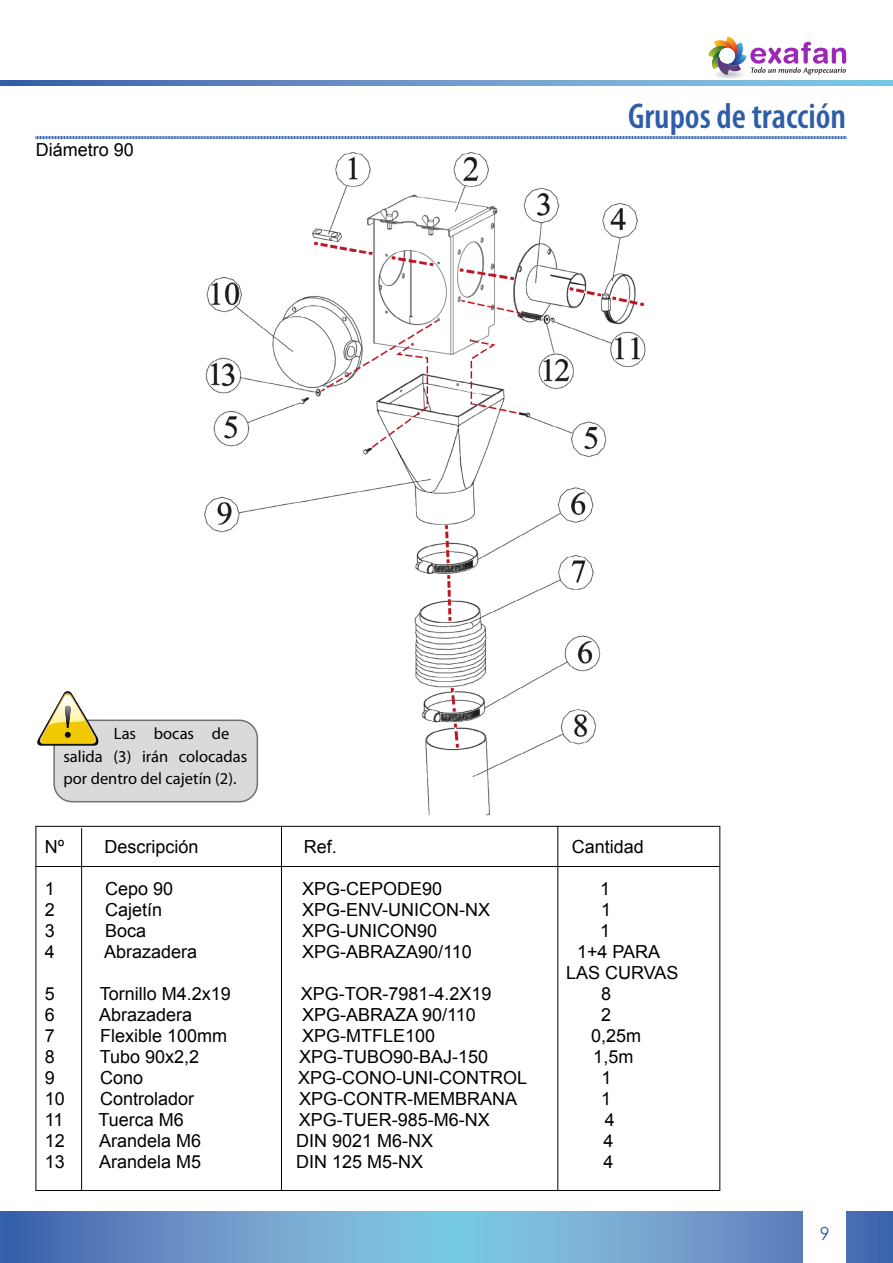
<style>
.page{position:relative;width:893px;height:1263px;background:#fff}
.page>*{position:absolute;margin:0;border:0;box-sizing:border-box;transform-origin:0 0}
.t1{font:600 condensed 36px "Myriad Pro";color:#2f5ea9}
.t2{font:18px/21px "Arial";color:#000;text-align:center}
.t3{font:18px "Century Gothic";color:#2f5ea9}
.t4{font:16.5px/22.5px "Myriad Pro";color:#000}
</style>
<div class="page">
<svg style="left:13px;top:1212px;width:880px;height:51px;background:#6c9dcb"></svg>
<svg style="left:13px;top:81px;width:880px;height:4px;background:#6998c9"></svg>
<div style="left:804px;top:1211px;width:42px;height:52px;background:#fff"></div>
<div style="left:0;top:1212px;width:13px;height:51px;background:#3460aa"></div>
<svg style="left:0;top:81px;width:13px;height:4px"></svg>
<img style="left:186px;top:152px;width:460px;height:664px">
<hr style="left:36px;top:866px;width:684px;height:1px;background:#000">
<hr style="left:281px;top:826px;width:1px;height:365px;background:#000">
<hr style="left:81px;top:828px;width:1px;height:362px;background:#000">
<hr style="left:558px;top:826px;width:1px;height:365px;background:#000">
<div style="left:714px;top:71px;width:31px;height:8px;background:#f8f8f8;border-radius:50%"></div>
<div style="left:716px;top:71px;width:27px;height:7px;background:#f2f2f2;border-radius:50%"></div>
<div style="left:716px;top:71px;width:26px;height:7px;background:#f0f0f0;border-radius:50%"></div>
<div style="left:717px;top:71px;width:24px;height:7px;background:#ebebeb;border-radius:50%"></div>
<div style="left:718px;top:72px;width:23px;height:6px;background:#e9e9e9;border-radius:50%"></div>
<div style="left:719px;top:72px;width:21px;height:5px;background:#e5e5e5;border-radius:50%"></div>
<div style="left:721px;top:72px;width:17px;height:5px;background:#dedede;border-radius:50%"></div>
<svg style="left:708px;top:37px;width:138px;height:39px"></svg>
<svg style="left:35px;top:136px;width:811px;height:4px"></svg>
<div style="left:54px;top:720px;width:203px;height:82px;background:#dadada;border-radius:18px"></div>
<div style="left:53px;top:719px;width:205px;height:83px;border:2px solid #6f7172;border-radius:18px"></div>
<svg style="left:37px;top:691px;width:62px;height:55px"></svg>
<p class="t2" style="left:36px;top:139px;width:100px">Diámetro 90</p>
<p class="t4" style="left:63px;top:722px;width:185px;text-indent:51px">Las bocas de salida (3) irán colocadas por dentro del cajetín (2).</p>
<h1 class="t1" style="left:628px;top:96px;width:220px">Grupos de tracción</h1>
<p class="t2" style="left:45px;top:836px;width:21px">Nº</p>
<p class="t2" style="left:105px;top:836px;width:96px">Descripción</p>
<p class="t2" style="left:304px;top:836px;width:35px">Ref.</p>
<p class="t2" style="left:572px;top:836px;width:74px">Cantidad</p>
<p class="t2" style="left:45px;top:878px;width:12px">1</p>
<p class="t2" style="left:105px;top:878px;width:70px">Cepo 90</p>
<p class="t2" style="left:302px;top:878px;width:142px">XPG-CEPODE90</p>
<p class="t2" style="left:600px;top:878px;width:12px">1</p>
<p class="t2" style="left:45px;top:899px;width:12px">2</p>
<p class="t2" style="left:105px;top:899px;width:59px">Cajetín</p>
<p class="t2" style="left:302px;top:899px;width:189px">XPG-ENV-UNICON-NX</p>
<p class="t2" style="left:601px;top:899px;width:12px">1</p>
<p class="t2" style="left:45px;top:920px;width:12px">3</p>
<p class="t2" style="left:105px;top:920px;width:43px">Boca</p>
<p class="t2" style="left:302px;top:920px;width:137px">XPG-UNICON90</p>
<p class="t2" style="left:600px;top:920px;width:12px">1</p>
<p class="t2" style="left:45px;top:941px;width:12px">4</p>
<p class="t2" style="left:104px;top:941px;width:95px">Abrazadera</p>
<p class="t2" style="left:302px;top:941px;width:171px">XPG-ABRAZA90/110</p>
<p class="t2" style="left:566px;top:941px;width:114px">1+4 PARA<br>LAS CURVAS</p>
<p class="t2" style="left:45px;top:983px;width:12px">5</p>
<p class="t2" style="left:100px;top:983px;width:133px">Tornillo M4.2x19</p>
<p class="t2" style="left:301px;top:983px;width:192px">XPG-TOR-7981-4.2X19</p>
<p class="t2" style="left:601px;top:983px;width:12px">8</p>
<p class="t2" style="left:45px;top:1004px;width:12px">6</p>
<p class="t2" style="left:99px;top:1004px;width:95px">Abrazadera</p>
<p class="t2" style="left:302px;top:1004px;width:175px">XPG-ABRAZA 90/110</p>
<p class="t2" style="left:601px;top:1004px;width:12px">2</p>
<p class="t2" style="left:45px;top:1025px;width:12px">7</p>
<p class="t2" style="left:100px;top:1025px;width:129px">Flexible 100mm</p>
<p class="t2" style="left:302px;top:1025px;width:135px">XPG-MTFLE100</p>
<p class="t2" style="left:591px;top:1025px;width:52px">0,25m</p>
<p class="t2" style="left:45px;top:1046px;width:12px">8</p>
<p class="t2" style="left:100px;top:1046px;width:101px">Tubo 90x2,2</p>
<p class="t2" style="left:299px;top:1046px;width:191px">XPG-TUBO90-BAJ-150</p>
<p class="t2" style="left:593px;top:1046px;width:42px">1,5m</p>
<p class="t2" style="left:45px;top:1067px;width:12px">9</p>
<p class="t2" style="left:100px;top:1067px;width:45px">Cono</p>
<p class="t2" style="left:298px;top:1067px;width:230px">XPG-CONO-UNI-CONTROL</p>
<p class="t2" style="left:601px;top:1067px;width:12px">1</p>
<p class="t2" style="left:45px;top:1088px;width:22px">10</p>
<p class="t2" style="left:100px;top:1088px;width:96px">Controlador</p>
<p class="t2" style="left:299px;top:1088px;width:219px">XPG-CONTR-MEMBRANA</p>
<p class="t2" style="left:601px;top:1088px;width:12px">1</p>
<p class="t2" style="left:45px;top:1109px;width:20px">11</p>
<p class="t2" style="left:98px;top:1109px;width:87px">Tuerca M6</p>
<p class="t2" style="left:299px;top:1109px;width:193px">XPG-TUER-985-M6-NX</p>
<p class="t2" style="left:605px;top:1109px;width:12px">4</p>
<p class="t2" style="left:45px;top:1130px;width:22px">12</p>
<p class="t2" style="left:99px;top:1130px;width:104px">Arandela M6</p>
<p class="t2" style="left:296px;top:1130px;width:139px">DIN 9021 M6-NX</p>
<p class="t2" style="left:603px;top:1130px;width:12px">4</p>
<p class="t2" style="left:45px;top:1151px;width:22px">13</p>
<p class="t2" style="left:99px;top:1151px;width:104px">Arandela M5</p>
<p class="t2" style="left:296px;top:1151px;width:129px">DIN 125 M5-NX</p>
<p class="t2" style="left:603px;top:1151px;width:12px">4</p>
<p class="t3" style="left:820px;top:1221px;width:11px">9</p>
</div>
